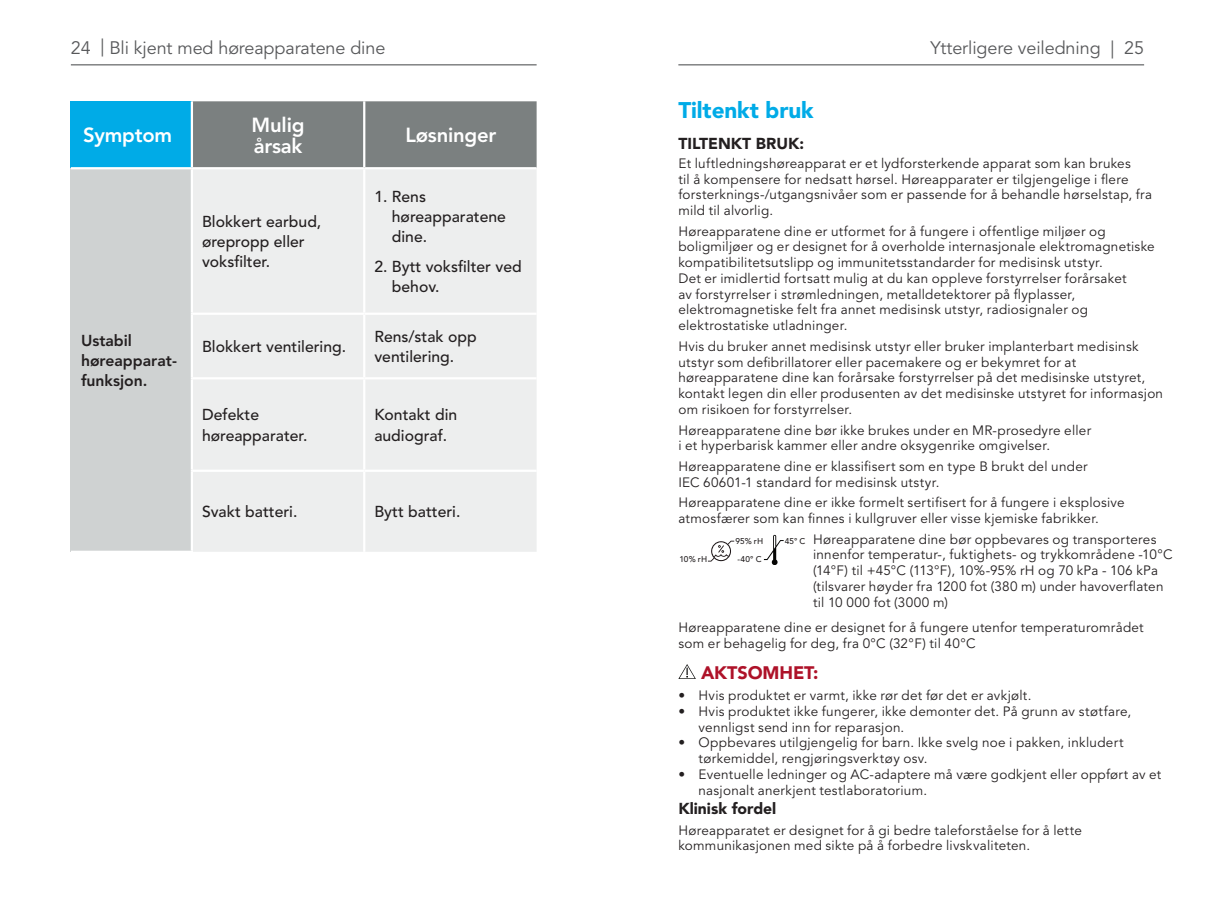
<style>
.page{position:relative;width:1215px;height:912px;background:#fff}
.page>*{position:absolute;margin:0;border:0;box-sizing:border-box;transform-origin:0 0}
.Page_Headline{font:22.5px "Avenir LT SLI Std Black";letter-spacing:-.005em;color:#00abe7}
.t1{font:20.25px/21.4px "Avenir LT SLI Std Heavy";letter-spacing:-.01em;color:#fff}
.t2{font:18px "Avenir LT SLI Std Book";letter-spacing:-.005em;color:#57585a}
.Regulatory_Body_Copy{font:18px "Avenir LT SLI Std Black";letter-spacing:-.005em;color:#ae1229}
.t3{font:15.75px/20.2px "Avenir LT SLI Std Medium";color:#231f20}
.t4{font:15.75px/20.2px "Avenir LT SLI Std Heavy";color:#231f20}
.Regulatory_Subhead{font:15.75px "Avenir LT SLI Std Black";color:#231f20}
.Regulatory_Body_Copy-2{font:13.5px/15.8px "Avenir LT SLI Std Book";letter-spacing:.02em;color:#231f20}
.Regulatory_Body_Copy-3{font:8.33px "Avenir LT SLI Std Medium";letter-spacing:.005em;color:#231f20}
</style>
<div class="page">
<hr style="left:678px;top:64px;width:466px;height:1px;background:#57585a">
<hr style="left:71px;top:64px;width:466px;height:1px;background:#57585a">
<div style="left:71px;top:101px;width:121px;height:67px;background:#00abe7"></div>
<div style="left:193px;top:101px;width:344px;height:66px;background:#7b8080"></div>
<div style="left:71px;top:168px;width:121px;height:383px;background:#cfd2d2"></div>
<div style="left:193px;top:169px;width:344px;height:382px;background:#edeeee"></div>
<hr style="left:191px;top:101px;width:2px;height:66px;background:#fff">
<hr style="left:363px;top:101px;width:2px;height:66px;background:#fff">
<hr style="left:71px;top:167px;width:121px;height:2px;background:#fff">
<hr style="left:191px;top:169px;width:2px;height:143px;background:#fff">
<hr style="left:363px;top:169px;width:2px;height:143px;background:#fff">
<hr style="left:191px;top:312px;width:173px;height:3px;background:#fff">
<hr style="left:191px;top:315px;width:2px;height:62px;background:#fff">
<hr style="left:364px;top:312px;width:173px;height:3px;background:#fff">
<hr style="left:363px;top:315px;width:2px;height:62px;background:#fff">
<hr style="left:191px;top:377px;width:173px;height:2px;background:#fff">
<hr style="left:191px;top:379px;width:2px;height:90px;background:#fff">
<hr style="left:364px;top:377px;width:173px;height:2px;background:#fff">
<hr style="left:363px;top:379px;width:2px;height:90px;background:#fff">
<hr style="left:191px;top:469px;width:173px;height:2px;background:#fff">
<hr style="left:191px;top:471px;width:2px;height:79px;background:#fff">
<hr style="left:364px;top:469px;width:173px;height:2px;background:#fff">
<hr style="left:363px;top:471px;width:2px;height:80px;background:#fff">
<hr style="left:71px;top:550px;width:122px;height:2px;background:#fff">
<svg style="left:708px;top:540px;width:26px;height:21px"></svg>
<svg style="left:764px;top:534px;width:20px;height:30px"></svg>
<svg style="left:679px;top:664px;width:17px;height:14px"></svg>
<h3 class="t2" style="left:71px;top:38px;width:316px">24 | Bli kjent med høreapparatene dine</h3>
<h3 class="t2" style="left:930px;top:38px;width:215px">Ytterligere veiledning | 25</h3>
<p class="t1" style="left:83px;top:125px;width:91px">Symptom</p>
<p class="t1" style="left:252px;top:114px;width:54px">Mulig årsak</p>
<p class="t1" style="left:406px;top:125px;width:93px">Løsninger</p>
<p class="t4" style="left:81px;top:330px;width:97px">Ustabil høreapparat&shy;funksjon.</p>
<p class="t3" style="left:202px;top:211px;width:121px">Blokkert earbud, ørepropp eller voksfilter.</p>
<p class="t3" style="left:392px;top:186px;width:116px;text-indent:-18px">1. Rens høreapparatene dine.</p>
<p class="t3" style="left:392px;top:257px;width:131px;text-indent:-18px">2. Bytt voksfilter ved behov.</p>
<p class="t3" style="left:202px;top:337px;width:146px">Blokkert ventilering.</p>
<p class="t3" style="left:374px;top:326px;width:104px">Rens/stak opp ventilering.</p>
<p class="t3" style="left:202px;top:405px;width:107px">Defekte høreapparater.</p>
<p class="t3" style="left:374px;top:405px;width:84px">Kontakt din audiograf.</p>
<p class="t3" style="left:202px;top:502px;width:97px">Svakt batteri.</p>
<p class="t3" style="left:374px;top:502px;width:88px">Bytt batteri.</p>
<p class="Page_Headline" style="left:678px;top:97px;width:137px">Tiltenkt bruk</p>
<p class="Regulatory_Subhead" style="left:678px;top:134px;width:127px">TILTENKT BRUK:</p>
<p class="Regulatory_Body_Copy-2" style="left:678px;top:155px;width:475px">Et luftledningshøreapparat er et lydforsterkende apparat som kan brukes<br>til å kompensere for nedsatt hørsel. Høreapparater er tilgjengelige i flere forsterknings-/utgangsnivåer som er passende for å behandle hørselstap, fra mild til alvorlig.</p>
<p class="Regulatory_Body_Copy-2" style="left:678px;top:223px;width:478px">Høreapparatene dine er utformet for å fungere i offentlige miljøer og boligmiljøer og er designet for å overholde internasjonale elektromagnetiske kompatibilitetsutslipp og immunitetsstandarder for medisinsk utstyr.<br>Det er imidlertid fortsatt mulig at du kan oppleve forstyrrelser forårsaket<br>av forstyrrelser i strømledningen, metalldetektorer på flyplasser, elektromagnetiske felt fra annet medisinsk utstyr, radiosignaler og elektrostatiske utladninger.</p>
<p class="Regulatory_Body_Copy-2" style="left:678px;top:338px;width:486px">Hvis du bruker annet medisinsk utstyr eller bruker implanterbart medisinsk utstyr som defibrillatorer eller pacemakere og er bekymret for at høreapparatene dine kan forårsake forstyrrelser på det medisinske utstyret, kontakt legen din eller produsenten av det medisinske utstyret for informasjon om risikoen for forstyrrelser.</p>
<p class="Regulatory_Body_Copy-2" style="left:678px;top:422px;width:414px">Høreapparatene dine bør ikke brukes under en MR-prosedyre eller i et hyperbarisk kammer eller andre oksygenrike omgivelser.</p>
<p class="Regulatory_Body_Copy-2" style="left:678px;top:458px;width:411px">Høreapparatene dine er klassifisert som en type B brukt del under<br>IEC 60601-1 standard for medisinsk utstyr.</p>
<p class="Regulatory_Body_Copy-2" style="left:678px;top:495px;width:448px">Høreapparatene dine er ikke formelt sertifisert for å fungere i eksplosive atmosfærer som kan finnes i kullgruver eller visse kjemiske fabrikker.</p>
<p class="Regulatory_Body_Copy-3" style="left:679px;top:554px;width:29px">10% rH</p>
<p class="Regulatory_Body_Copy-3" style="left:785px;top:536px;width:22px">45° C</p>
<p class="Regulatory_Body_Copy-2" style="left:813px;top:531px;width:361px">Høreapparatene dine bør oppbevares og transporteres innenfor temperatur-, fuktighets- og trykkområdene -10°C (14°F) til +45°C (113°F), 10%-95% rH og 70 kPa - 106 kPa (tilsvarer høyder fra 1200 fot (380 m) under havoverflaten til 10 000 fot (3000 m)</p>
<p class="Regulatory_Body_Copy-2" style="left:678px;top:620px;width:467px">Høreapparatene dine er designet for å fungere utenfor temperaturområdet som er behagelig for deg, fra 0°C (32°F) til 40°C</p>
<p class="Regulatory_Body_Copy" style="left:701px;top:662px;width:119px">AKTSOMHET:</p>
<p class="Regulatory_Body_Copy-2" style="left:678px;top:687px;width:355px">• Hvis produktet er varmt, ikke rør det før det er avkjølt.</p>
<p class="Regulatory_Body_Copy-2" style="left:699px;top:703px;width:434px;text-indent:-20px">• Hvis produktet ikke fungerer, ikke demonter det. På grunn av støtfare, vennligst send inn for reparasjon.</p>
<p class="Regulatory_Body_Copy-2" style="left:699px;top:735px;width:426px;text-indent:-20px">• Oppbevares utilgjengelig for barn. Ikke svelg noe i pakken, inkludert tørkemiddel, rengjøringsverktøy osv.</p>
<p class="Regulatory_Body_Copy-2" style="left:699px;top:766px;width:464px;text-indent:-20px">• Eventuelle ledninger og AC-adaptere må være godkjent eller oppført av et nasjonalt anerkjent testlaboratorium.</p>
<p class="Regulatory_Subhead" style="left:678px;top:798px;width:100px">Klinisk fordel</p>
<p class="Regulatory_Body_Copy-2" style="left:678px;top:822px;width:405px">Høreapparatet er designet for å gi bedre taleforståelse for å lette kommunikasjonen med sikte på å forbedre livskvaliteten.</p>
<p class="Regulatory_Body_Copy-3" style="left:735px;top:536px;width:29px">95% rH</p>
<p class="Regulatory_Body_Copy-3" style="left:738px;top:554px;width:26px">-40° C</p>
</div>
